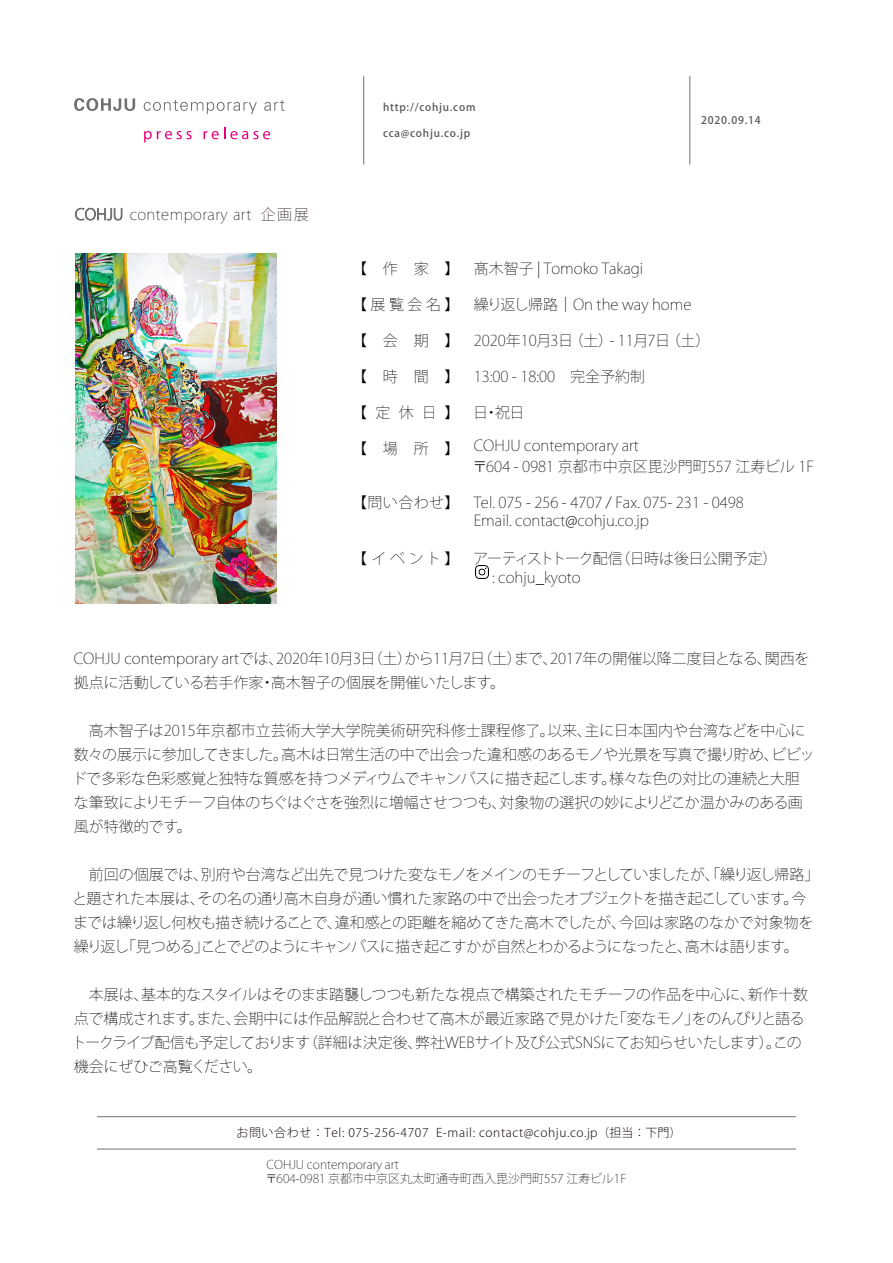
<style>
.page{position:relative;width:893px;height:1263px;background:#fff}
.page>*{position:absolute;margin:0;border:0;box-sizing:border-box;transform-origin:0 0}
.t1{font:200 15px/24px "Koz Go Pro";color:#000}
.t2{font:200 15px/24px "Koz Go Pro";letter-spacing:-.03em;color:#000}
.t3{font:200 15px "Koz Go Pro";letter-spacing:.025em;color:#231815}
.t4{font:300 12px "Koz Go Pro";letter-spacing:.05em;color:#231815}
.t5{font:200 12px/14.4px "Koz Go Pro";color:#000}
.t6{font:500 10.5px "Koz Go Pr 6 N";letter-spacing:.075em;color:#595757}
</style>
<div class="page">
<hr style="left:363px;top:76px;width:1px;height:89px;background:#727171">
<hr style="left:689px;top:76px;width:1px;height:89px;background:#727171">
<svg style="left:144px;top:131px;width:48px;height:11px"></svg>
<svg style="left:203px;top:127px;width:67px;height:12px"></svg>
<svg style="left:74px;top:98px;width:61px;height:13px"></svg>
<svg style="left:144px;top:100px;width:113px;height:14px"></svg>
<svg style="left:264px;top:100px;width:21px;height:11px"></svg>
<svg style="left:75px;top:207px;width:48px;height:14px"></svg>
<hr style="left:97px;top:1149px;width:699px;height:1px;background:#727171">
<hr style="left:97px;top:1116px;width:699px;height:1px;background:#727171">
<img style="left:475px;top:565px;width:14px;height:14px">
<img style="left:75px;top:253px;width:202px;height:351px">
<p class="t3" style="left:75px;top:204px;width:250px">COHJU contemporary art 企画展　</p>
<p class="t6" style="left:383px;top:101px;width:94px">http://cohju.com</p>
<p class="t6" style="left:383px;top:127px;width:89px">cca@cohju.co.jp</p>
<p class="t6" style="left:701px;top:114px;width:61px">2020.09.14</p>
<p class="t1" style="left:352px;top:256px;width:109px">【作家】</p>
<p class="t1" style="left:352px;top:292px;width:109px">【展覧会名】</p>
<p class="t1" style="left:352px;top:328px;width:109px">【会期】</p>
<p class="t1" style="left:352px;top:364px;width:109px">【時間】</p>
<p class="t1" style="left:352px;top:400px;width:109px">【定休日】</p>
<p class="t1" style="left:352px;top:436px;width:109px">【場所】</p>
<p class="t1" style="left:352px;top:490px;width:109px">【問い合わせ】</p>
<p class="t1" style="left:352px;top:546px;width:109px">【イベント】</p>
<p class="t1" style="left:474px;top:256px;width:171px">髙木智子 | Tomoko Takagi</p>
<p class="t1" style="left:474px;top:292px;width:219px">繰り返し帰路｜On the way home</p>
<p class="t1" style="left:474px;top:328px;width:231px">2020年10月3日 （土）- 11月7日 （土)</p>
<p class="t1" style="left:474px;top:364px;width:173px">13:00 - 18:00　完全予約制</p>
<p class="t1" style="left:473px;top:400px;width:53px">日・祝日</p>
<p class="t1" style="left:472px;top:435px;width:343px;line-height:21px">COHJU contemporary art<br>〒604 - 0981 京都市中京区毘沙門町557 江寿ビル 1F</p>
<p class="t1" style="left:474px;top:493px;width:272px;line-height:18px">Tel. 075 - 256 - 4707 / Fax. 075- 231 - 0498<br>Email. contact@cohju.co.jp</p>
<p class="t1" style="left:473px;top:548px;width:306px;line-height:19.5px">アーティストトーク配信（日時は後日公開予定）　 : cohju_kyoto</p>
<p class="t1" style="left:74px;top:646px;width:737px">COHJU contemporary artでは、2020年10月3日（土）から11月7日（土）まで、2017年の開催以降二度目となる、関西を拠点に活動している若手作家・高木智子の個展を開催いたします。</p>
<p class="t1" style="left:72px;top:718px;width:744px">　高木智子は2015年京都市立芸術大学大学院美術研究科修士課程修了。以来、主に日本国内や台湾などを中心に数々の展示に参加してきました。高木は日常生活の中で出会った違和感のあるモノや光景を写真で撮り貯め、ビビッドで多彩な色彩感覚と独特な質感を持つメディウムでキャンバスに描き起こします。様々な色の対比の連続と大胆な筆致によりモチーフ自体のちぐはぐさを強烈に増幅させつつも、対象物の選択の妙によりどこか温かみのある画風が特徴的です。</p>
<p class="t2" style="left:73px;top:862px;width:748px">　前回の個展では、別府や台湾など出先で見つけた変なモノをメインのモチーフとしていましたが、「繰り返し帰路」と題された本展は、その名の通り高木自身が通い慣れた家路の中で出会ったオブジェクトを描き起こしています。今までは繰り返し何枚も描き続けることで、違和感との距離を縮めてきた高木でしたが、今回は家路のなかで対象物を繰り返し「見つめる」ことでどのようにキャンバスに描き起こすかが自然とわかるようになったと、高木は語ります。</p>
<p class="t1" style="left:72px;top:982px;width:738px">　本展は、基本的なスタイルはそのまま踏襲しつつも新たな視点で構築されたモチーフの作品を中心に、新作十数点で構成されます。また、会期中には作品解説と合わせて高木が最近家路で見かけた「変なモノ」をのんびりと語るトークライブ配信も予定しております（詳細は決定後、弊社WEBサイト及び公式SNSにてお知らせいたします）。この機会にぜひご高覧ください。</p>
<p class="t4" style="left:236px;top:1125px;width:446px">お問い合わせ：Tel: 075-256-4707 E-mail: contact@cohju.co.jp（担当：下門）</p>
<p class="t5" style="left:266px;top:1157px;width:362px">COHJU contemporary art<br>〒604-0981 京都市中京区丸太町通寺町西入毘沙門町557 江寿ビル1F</p>
</div>
